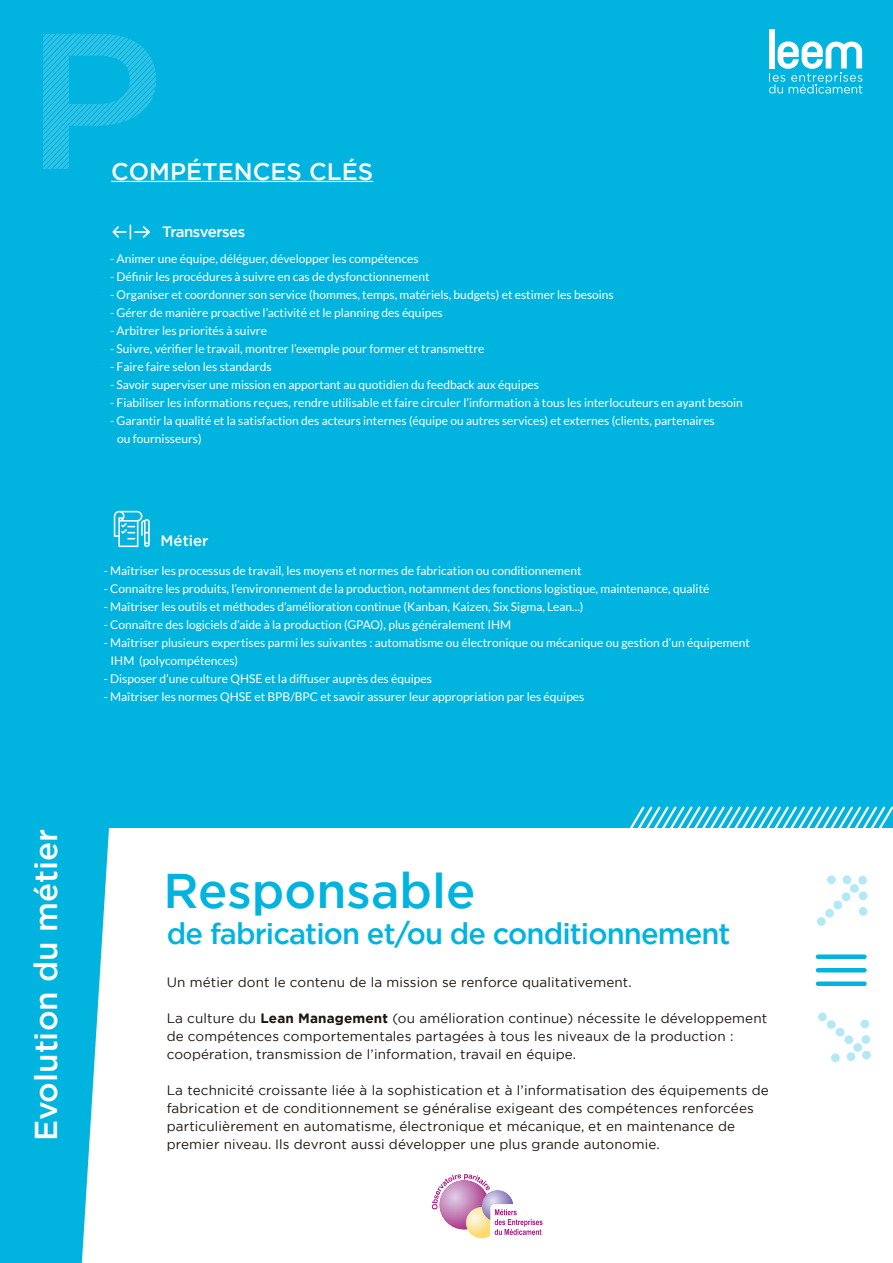
<style>
.page{position:relative;width:893px;height:1263px;background:#fff}
.page>*{position:absolute;margin:0;border:0;box-sizing:border-box;transform-origin:0 0}
.t1{font:500 48.6px "Gotham";color:#00b4df}
.t2{font:500 31.5px "Gotham";color:#fff}
.t3{font:500 29.1px "Gotham";letter-spacing:-.03em;color:#00b4df}
.t4{font:500 24px "Gotham";color:#fff}
.t5{font:500 15px "Gotham";letter-spacing:-.03em;color:#fff}
.t6{font:13.5px/18px "Gotham";letter-spacing:.01em;color:#1d160f}
.t7{font:12px/18px "Lato";color:#fff}
.s1{font-weight:700}
</style>
<div class="page">
<div style="left:0;top:0;width:893px;height:827px;background:#00b4df"></div>
<svg style="left:0;top:827px;width:116px;height:436px;fill:#00b4df"></svg>
<hr style="left:111px;top:181px;width:262px;height:1px;background:#fff">
<div style="left:769px;top:29px;width:6px;height:39px;background:#fff"></div>
<svg style="left:769px;top:41px;width:93px;height:53px"></svg>
<svg style="left:432px;top:1174px;width:111px;height:64px"></svg>
<div style="left:818px;top:954px;width:46px;height:5px;background:#00b4df"></div>
<hr style="left:818px;top:968px;width:46px;height:4px;background:#00b4df">
<div style="left:818px;top:981px;width:46px;height:5px;background:#00b4df"></div>
<div style="left:858px;top:876px;width:9px;height:8px;background:#b3e8f5;border-radius:50%"></div>
<svg style="left:850px;top:884px;width:9px;height:9px"></svg>
<div style="left:842px;top:892px;width:8px;height:9px;background:#b3e8f5;border-radius:50%"></div>
<div style="left:833px;top:901px;width:9px;height:8px;background:#b3e8f5;border-radius:50%"></div>
<svg style="left:825px;top:909px;width:9px;height:9px"></svg>
<svg style="left:817px;top:917px;width:9px;height:9px"></svg>
<div style="left:843px;top:875px;width:8px;height:9px;background:#b3e8f5;border-radius:50%"></div>
<svg style="left:827px;top:875px;width:9px;height:9px"></svg>
<div style="left:859px;top:891px;width:8px;height:9px;background:#b3e8f5;border-radius:50%"></div>
<div style="left:859px;top:907px;width:8px;height:9px;background:#b3e8f5;border-radius:50%"></div>
<svg style="left:862px;top:1050px;width:9px;height:10px"></svg>
<svg style="left:853px;top:1043px;width:9px;height:9px"></svg>
<svg style="left:844px;top:1035px;width:9px;height:9px"></svg>
<svg style="left:835px;top:1027px;width:10px;height:10px"></svg>
<svg style="left:827px;top:1020px;width:9px;height:9px"></svg>
<svg style="left:818px;top:1012px;width:9px;height:9px"></svg>
<div style="left:861px;top:1035px;width:9px;height:9px;background:#b3e8f5;border-radius:50%"></div>
<svg style="left:860px;top:1019px;width:9px;height:9px"></svg>
<svg style="left:846px;top:1052px;width:9px;height:9px"></svg>
<svg style="left:831px;top:1053px;width:9px;height:9px"></svg>
<svg style="left:114px;top:511px;width:36px;height:36px"></svg>
<svg style="left:43px;top:34px;width:113px;height:135px"></svg>
<svg style="left:112px;top:225px;width:38px;height:14px"></svg>
<svg style="left:630px;top:806px;width:263px;height:21px"></svg>
<h3 class="t4" style="left:111px;top:155px;width:264px">COMPÉTENCES CLÉS</h3>
<p class="t5" style="left:162px;top:222px;width:85px">Transverses</p>
<p class="t7" style="left:110px;top:250px;width:310px">- Animer une équipe, déléguer, développer les compétences</p>
<p class="t7" style="left:110px;top:268px;width:321px">- Définir les procédures à suivre en cas de dysfonctionnement</p>
<p class="t7" style="left:110px;top:286px;width:505px">- Organiser et coordonner son service (hommes, temps, matériels, budgets) et estimer les besoins</p>
<p class="t7" style="left:110px;top:304px;width:334px">- Gérer de manière proactive l’activité et le planning des équipes</p>
<p class="t7" style="left:110px;top:322px;width:158px">- Arbitrer les priorités à suivre</p>
<p class="t7" style="left:110px;top:340px;width:376px">- Suivre, vérifier le travail, montrer l’exemple pour former et transmettre</p>
<p class="t7" style="left:110px;top:358px;width:163px">- Faire faire selon les standards</p>
<p class="t7" style="left:110px;top:376px;width:430px">- Savoir superviser une mission en apportant au quotidien du feedback aux équipes</p>
<p class="t7" style="left:110px;top:394px;width:634px">- Fiabiliser les informations reçues, rendre utilisable et faire circuler l’information à tous les interlocuteurs en ayant besoin</p>
<p class="t7" style="left:117px;top:412px;width:599px;text-indent:-7px">- Garantir la qualité et la satisfaction des acteurs internes (équipe ou autres services) et externes (clients, partenaires ou fournisseurs)</p>
<p class="t5" style="left:161px;top:530px;width:49px">Métier</p>
<p class="t7" style="left:104px;top:562px;width:479px">- Maîtriser les processus de travail, les moyens et normes de fabrication ou conditionnement</p>
<p class="t7" style="left:104px;top:580px;width:607px">- Connaitre les produits, l’environnement de la production, notamment des fonctions logistique, maintenance, qualité</p>
<p class="t7" style="left:104px;top:598px;width:481px">- Maîtriser les outils et méthodes d’amélioration continue (Kanban, Kaizen, Six Sigma, Lean...)</p>
<p class="t7" style="left:104px;top:616px;width:409px">- Connaître des logiciels d’aide à la production (GPAO), plus généralement IHM</p>
<p class="t7" style="left:111px;top:634px;width:641px;text-indent:-7px">- Maîtriser plusieurs expertises parmi les suivantes : automatisme ou électronique ou mécanique ou gestion d’un équipement<br>IHM (polycompétences)</p>
<p class="t7" style="left:104px;top:670px;width:330px">- Disposer d’une culture QHSE et la diffuser auprès des équipes</p>
<p class="t7" style="left:104px;top:688px;width:482px">- Maîtriser les normes QHSE et BPB/BPC et savoir assurer leur appropriation par les équipes</p>
<h2 class="t2" style="left:25px;top:1141px;width:314px;rotate:-90deg">Evolution du métier</h2>
<h1 class="t1" style="left:164px;top:859px;width:313px">Responsable</h1>
<h3 class="t3" style="left:167px;top:915px;width:565px">de fabrication et/ou de conditionnement</h3>
<p class="t6" style="left:167px;top:973px;width:467px">Un métier dont le contenu de la mission se renforce qualitativement.</p>
<p class="t6" style="left:167px;top:1009px;width:602px">La culture du <span class="s1">Lean Management</span> (ou amélioration continue) nécessite le développement de compétences comportementales partagées à tous les niveaux de la production : coopération, transmission de l’information, travail en équipe.</p>
<p class="t6" style="left:167px;top:1081px;width:604px">La technicité croissante liée à la sophistication et à l’informatisation des équipements de fabrication et de conditionnement se généralise exigeant des compétences renforcées particulièrement en automatisme, électronique et mécanique, et en maintenance de premier niveau. Ils devront aussi développer une plus grande autonomie.</p>
</div>
